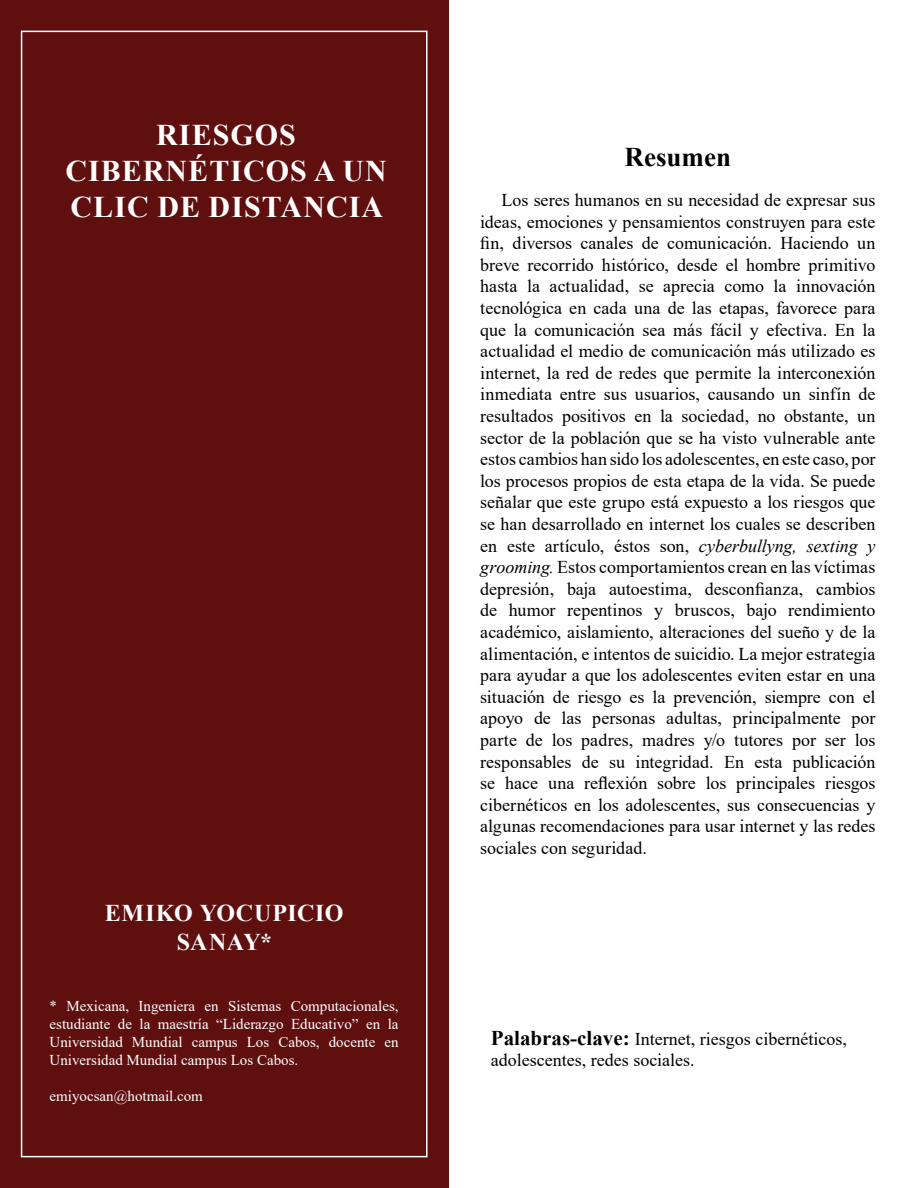
<style>
.page{position:relative;width:918px;height:1188px;background:#fff}
.page>*{position:absolute;margin:0;border:0;box-sizing:border-box;transform-origin:0 0}
.t1{font:700 30px/36px "Times New Roman";letter-spacing:.035em;color:#fff;text-align:center}
.t2{font:700 27px "Times New Roman";color:#000}
.t3{font:700 24px/28.8px "Times New Roman";letter-spacing:.02em;color:#fff;text-align:center}
.t4{font:18px/21.6px "Times New Roman";color:#000;text-align:justify}
.t5{font:15px/18px "Times New Roman";color:#fff;text-align:justify}
.s1{font-style:italic}
.s2{font-weight:700;font-size:21px}
</style>
<div class="page">
<div style="left:0;top:0;width:448px;height:1188px;background:#600f0f"></div>
<h1 class="t1" style="left:65px;top:116px;width:323px">RIESGOS<br>CIBERNÉTICOS A UN<br>CLIC DE DISTANCIA</h1>
<h3 class="t3" style="left:105px;top:898px;width:240px">EMIKO YOCUPICIO<br>SANAY*</h3>
<p class="t5" style="left:50px;top:997px;width:351px">* Mexicana, Ingeniera en Sistemas Computacionales, estudiante de la maestría “Liderazgo Educativo” en la Universidad Mundial campus Los Cabos, docente en Universidad Mundial campus Los Cabos.</p>
<p class="t5" style="left:50px;top:1087px;width:155px">emiyocsan@hotmail.com</p>
<h2 class="t2" style="left:625px;top:138px;width:108px">Resumen</h2>
<p class="t4" style="left:480px;top:189px;width:397px;text-indent:21px">Los seres humanos en su necesidad de expresar sus ideas, emociones y pensamientos construyen para este fin, diversos canales de comunicación. Haciendo un breve recorrido histórico, desde el hombre primitivo hasta la actualidad, se aprecia como la innovación tecnológica en cada una de las etapas, favorece para que la comunicación sea más fácil y efectiva. En la actualidad el medio de comunicación más utilizado es internet, la red de redes que permite la interconexión inmediata entre sus usuarios, causando un sinfín de resultados positivos en la sociedad, no obstante, un sector de la población que se ha visto vulnerable ante estos cambios han sido los adolescentes, en este caso, por los procesos propios de esta etapa de la vida. Se puede señalar que este grupo está expuesto a los riesgos que se han desarrollado en internet los cuales se describen en este artículo, éstos son, <span class="s1">cyberbullyng, sexting y grooming.</span> Estos comportamientos crean en las víctimas depresión, baja autoestima, desconfianza, cambios de humor repentinos y bruscos, bajo rendimiento académico, aislamiento, alteraciones del sueño y de la alimentación, e intentos de suicidio. La mejor estrategia para ayudar a que los adolescentes eviten estar en una situación de riesgo es la prevención, siempre con el apoyo de las personas adultas, principalmente por parte de los padres, madres y/o tutores por ser los responsables de su integridad. En esta publicación se hace una reflexión sobre los principales riesgos cibernéticos en los adolescentes, sus consecuencias y algunas recomendaciones para usar internet y las redes sociales con seguridad.</p>
<p class="t4" style="left:491px;top:1028px;width:358px"><span class="s2">Palabras-clave:</span> Internet, riesgos cibernéticos, adolescentes, redes sociales.</p>
</div>
